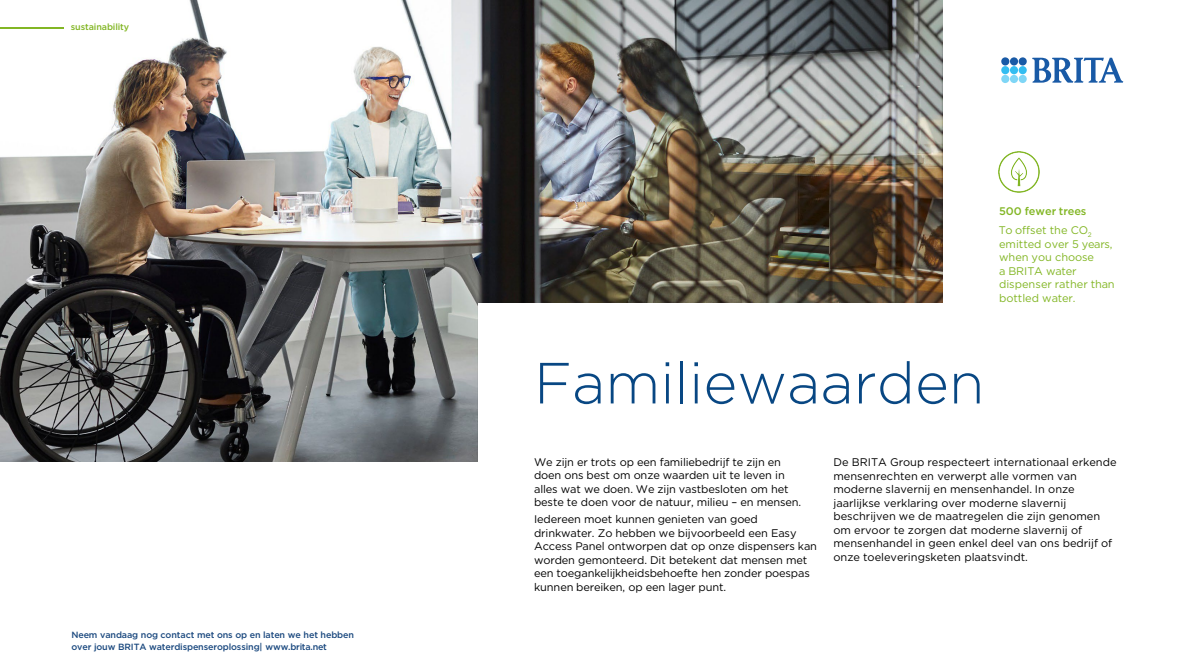
<style>
.page{position:relative;width:1191px;height:670px;background:#fff}
.page>*{position:absolute;margin:0;border:0;box-sizing:border-box;transform-origin:0 0}
.t1{font:300 58px "Gotham";color:#084783}
.t2{font:11px/13.5px "Gotham";letter-spacing:-.005em;color:#000}
.t3{font:11px/13.5px "Gotham";letter-spacing:-.005em;color:#82b624}
.t4{font:500 11px/19.6px "Gotham";letter-spacing:-.005em;color:#82b624}
.t5{font:500 9px/12px "Gotham";letter-spacing:-.015em;color:#1b497f}
.t6{font:500 9px "Gotham";letter-spacing:-.015em;color:#82b624}
.s1{font-weight:400}
</style>
<div class="page">
<img style="left:998px;top:151px;width:41px;height:41px">
<img style="left:0;top:0;width:943px;height:462px">
<div style="left:478px;top:303px;width:486px;height:198px;background:#fff"></div>
<hr style="left:0;top:27px;width:64px;height:1px;background:#82b624">
<div style="left:1019px;top:75px;width:8px;height:8px;background:#7fd6f6;border-radius:50%"></div>
<div style="left:1010px;top:75px;width:8px;height:8px;background:#7fd6f6;border-radius:50%"></div>
<div style="left:1001px;top:75px;width:8px;height:8px;background:#7fd6f6;border-radius:50%"></div>
<div style="left:1019px;top:57px;width:8px;height:9px;background:#195aa6;border-radius:50%"></div>
<div style="left:1010px;top:57px;width:8px;height:9px;background:#195aa6;border-radius:50%"></div>
<div style="left:1001px;top:57px;width:8px;height:9px;background:#195aa6;border-radius:50%"></div>
<div style="left:1019px;top:66px;width:8px;height:8px;background:#33bdf1;border-radius:50%"></div>
<div style="left:1010px;top:66px;width:8px;height:8px;background:#33bdf1;border-radius:50%"></div>
<div style="left:1001px;top:66px;width:8px;height:8px;background:#33bdf1;border-radius:50%"></div>
<svg style="left:1032px;top:58px;width:91px;height:25px"></svg>
<p class="t6" style="left:71px;top:21px;width:60px">sustainability</p>
<p class="t5" style="left:71px;top:628px;width:284px">Neem vandaag nog contact met ons op en laten we het hebben over jouw BRITA waterdispenseroplossing| www.brita.net</p>
<p class="t4" style="left:999px;top:201px;width:94px">500 fewer trees<br><span class="s1">To offset the CO</span><sub>2</sub></p>
<p class="t3" style="left:999px;top:237px;width:117px">emitted over 5 years, when you choose<br>a BRITA water dispenser rather than bottled water.</p>
<h1 class="t1" style="left:534px;top:346px;width:452px">Familiewaarden</h1>
<p class="t2" style="left:534px;top:455px;width:269px">We zijn er trots op een familiebedrijf te zijn en doen ons best om onze waarden uit te leven in alles wat we doen. We zijn vastbesloten om het beste te doen voor de natuur, milieu – en mensen.</p>
<p class="t2" style="left:534px;top:512px;width:285px">Iedereen moet kunnen genieten van goed drinkwater. Zo hebben we bijvoorbeeld een Easy Access Panel ontworpen dat op onze dispensers kan worden gemonteerd. Dit betekent dat mensen met een toegankelijkheidsbehoefte hen zonder poespas kunnen bereiken, op een lager punt.</p>
<p class="t2" style="left:833px;top:455px;width:285px">De BRITA Group respecteert internationaal erkende mensenrechten en verwerpt alle vormen van moderne slavernij en mensenhandel. In onze jaarlijkse verklaring over moderne slavernij beschrijven we de maatregelen die zijn genomen om ervoor te zorgen dat moderne slavernij of mensenhandel in geen enkel deel van ons bedrijf of onze toeleveringsketen plaatsvindt.</p>
</div>
